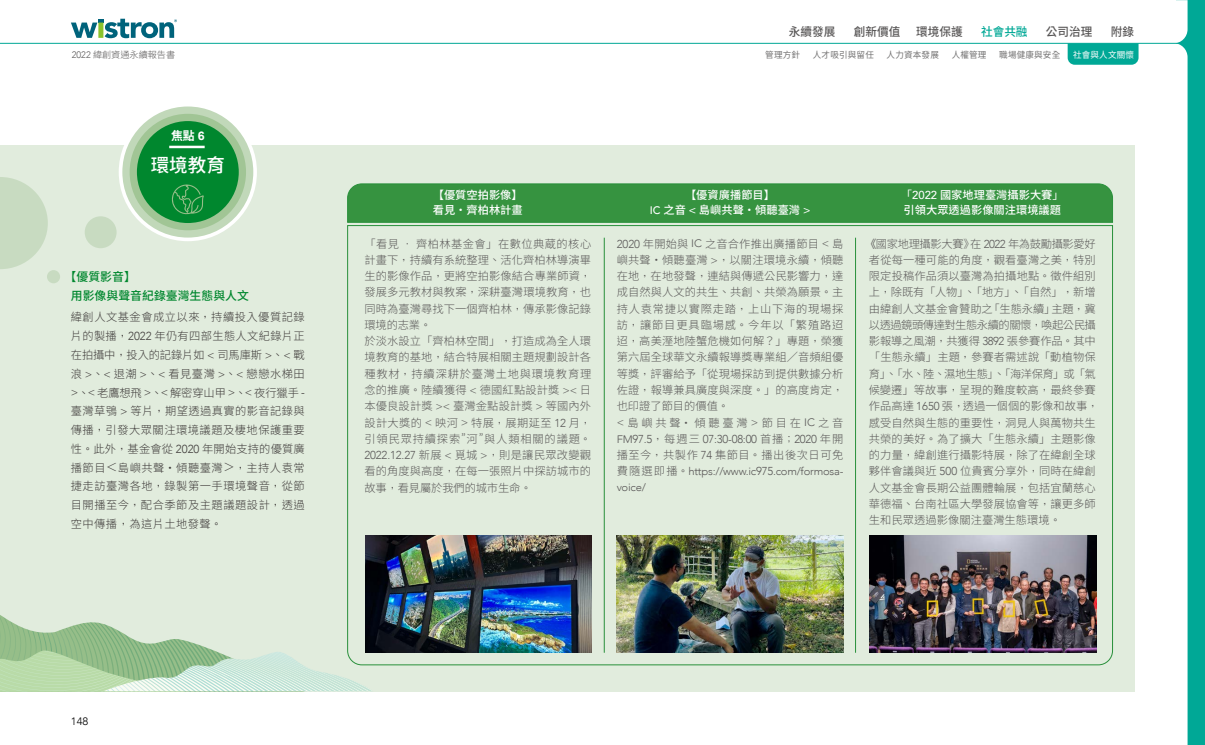
<style>
.page{position:relative;width:1205px;height:745px;background:#fff}
.page>*{position:absolute;margin:0;border:0;box-sizing:border-box;transform-origin:0 0}
.t1{font:500 18.75px "Source Han Sans TC";color:#fff}
.t2{font:500 11.88px/18.8px "Source Han Sans TC";color:#00872e}
.t3{font:500 11.88px "Source Han Sans TC";color:#595757}
.t4{font:500 11.88px "Source Han Sans TC";color:#00a896}
.t5{font:700 11.88px "Source Han Sans TC";color:#fff}
.t6{font:300 11.5px "Avenir";letter-spacing:-.02em;color:#595757}
.t7{font:300 11.25px/18.8px "Source Han Sans TC";letter-spacing:.045em;color:#3e3a39;text-align:justify}
.t8{font:300 11.12px/16.2px "Source Han Sans TC";letter-spacing:.01em;color:#595757}
.t9{font:500 11.12px/15px "Source Han Sans TC";color:#fff}
.t10{font:300 11.12px "Source Han Sans TC";letter-spacing:.05em;color:#595757}
.t11{font:300 10.75px/16.2px "Avenir";letter-spacing:-.02em;color:#595757;scale:1.04 1}
.t12{font:300 10.75px "Avenir";color:#000;scale:1.05 1}
.t13{font:300 9px "Source Han Sans TC";color:#595757}
.t14{font:8.75px "Source Han Sans TC";letter-spacing:.02em;color:#727171}
.t15{font:8.75px "Source Han Sans TC";letter-spacing:.02em;color:#fff}
.s1{font-family:"Avenir";font-size:9.25px}
.s2{font-family:"Arial"}
.s3{font-family:"Taipei Sans TC Beta";font-weight:400}
.s4{font-family:"Taipei Sans TC Beta"}
.s5{font-family:"Avenir";font-size:11.62px}
.s6{font-family:"Avenir";font-size:10.88px}
.s7{font-family:"Taipei Sans TC Beta";font-size:10.88px}
.s8{font-family:"Avenir";font-size:10.75px}
.s9{font-family:"Avenir";font-size:11.5px}
.s10{font-size:10.75px}
.s11{font-family:"Taipei Sans TC Beta";font-size:11.12px}
.s12{font-family:"Source Han Sans TC";font-size:11.12px}
.s13{font-size:11.5px}
</style>
<div class="page">
<div style="left:1176px;top:0;width:29px;height:744px;background:#00a896"></div>
<svg style="left:0;top:0;width:1187px;height:43px"></svg>
<div style="left:1176px;top:44px;width:11px;height:700px;background:#fff"></div>
<hr style="left:0;top:43px;width:1196px;height:1px;background:#00a896">
<div style="left:0;top:145px;width:1134px;height:546px;background:#e1ecdd"></div>
<svg style="left:1067px;top:43px;width:71px;height:22px;background:#08aa99"></svg>
<svg style="left:71px;top:19px;width:106px;height:19px"></svg>
<div style="left:119px;top:103px;width:138px;height:138px;background:#fff;border-radius:50%"></div>
<div style="left:122px;top:106px;width:131px;height:131px;background:#c1d8b9;border-radius:50%"></div>
<div style="left:130px;top:114px;width:116px;height:116px;background:#a1c595;border-radius:50%"></div>
<div style="left:137px;top:121px;width:102px;height:102px;background:#00872e;border-radius:50%"></div>
<hr style="left:169px;top:146px;width:36px;height:2px;background:#fff">
<svg style="left:171px;top:184px;width:33px;height:31px"></svg>
<svg style="left:347px;top:225px;width:766px;height:440px"></svg>
<div style="left:347px;top:183px;width:766px;height:40px;background:#369340"></div>
<div style="left:85px;top:216px;width:32px;height:32px;background:#c8dbc1;border-radius:50%"></div>
<div style="left:47px;top:270px;width:13px;height:13px;background:#c8dbc1;border-radius:50%"></div>
<svg style="left:0;top:177px;width:48px;height:92px"></svg>
<hr style="left:604px;top:237px;width:1px;height:415px;background:#29903b">
<hr style="left:855px;top:237px;width:1px;height:415px;background:#29903b">
<img style="left:365px;top:535px;width:227px;height:117px">
<img style="left:617px;top:535px;width:226px;height:117px">
<img style="left:869px;top:535px;width:227px;height:117px">
<svg style="left:0;top:598px;width:373px;height:93px"></svg>
<p class="t13" style="left:72px;top:50px;width:105px"><span class="s1">2022</span> 緯創資通永續報告書</p>
<p class="t5" style="left:171px;top:129px;width:35px">焦點 <span class="s2">6</span></p>
<h1 class="t1" style="left:151px;top:154px;width:76px">環境教育</h1>
<p class="t2" style="left:71px;top:267px;width:180px;text-indent:-6px"><span class="s3">【</span>優質影音<span class="s3">】<br></span>用影像與聲音紀錄臺灣生態與人文</p>
<p class="t7" style="left:71px;top:308px;width:235px">緯創人文基金會成立以來<span class="s4">，</span>持續投入優質記錄片的製播<span class="s4">，</span><span class="s5">2022</span> 年仍有四部生態人文紀錄片正在拍攝中<span class="s4">，</span>投入的記錄片如 <span class="s6">&lt;</span> 司馬庫斯 <span class="s6">&gt;</span><span class="s4">、</span><span class="s6">&lt;</span> 戰浪 <span class="s6">&gt;</span><span class="s4">、</span><span class="s6">&lt;</span> 退潮 <span class="s6">&gt;</span><span class="s4">、</span><span class="s6">&lt;</span> 看見臺灣 <span class="s6">&gt;</span><span class="s4">、</span><span class="s6">&lt;</span> 戀戀水梯田<span class="s6">&gt;</span><span class="s4">、</span><span class="s6">&lt;</span> 老鷹想飛 <span class="s6">&gt;</span><span class="s4">、</span><span class="s6">&lt;</span> 解密穿山甲 <span class="s6">&gt;</span><span class="s4">、</span><span class="s6">&lt;</span> 夜行獵手 <span class="s6">-</span>臺灣草鴞 <span class="s6">&gt;</span> 等片<span class="s4">，</span>期望透過真實的影音記錄與傳播<span class="s4">，</span>引發大眾關注環境議題及棲地保護重要性<span class="s4">。</span>此外<span class="s4">，</span>基金會從 <span class="s5">2020</span> 年開始支持的優質廣播節目<span class="s7">＜</span>島嶼共聲<span class="s4">・</span>傾聽臺灣<span class="s7">＞</span><span class="s4">，</span>主持人袁常捷走訪臺灣各地<span class="s4">，</span>錄製第一手環境聲音<span class="s4">，</span>從節目開播至今<span class="s4">，</span>配合季節及主題議題設計<span class="s4">，</span>透過空中傳播<span class="s4">，</span>為這片土地發聲<span class="s4">。</span></p>
<p class="t3" style="left:789px;top:25px;width:48px">永續發展</p>
<p class="t3" style="left:854px;top:25px;width:48px">創新價值</p>
<p class="t3" style="left:916px;top:25px;width:48px">環境保護</p>
<p class="t4" style="left:981px;top:25px;width:48px">社會共融</p>
<p class="t3" style="left:1046px;top:25px;width:48px">公司治理</p>
<p class="t3" style="left:1111px;top:25px;width:25px">附錄</p>
<p class="t14" style="left:765px;top:50px;width:36px">管理方針</p>
<p class="t14" style="left:813px;top:50px;width:63px">人才吸引與留任</p>
<p class="t14" style="left:886px;top:50px;width:54px">人力資本發展</p>
<p class="t14" style="left:951px;top:50px;width:36px">人權管理</p>
<p class="t14" style="left:999px;top:50px;width:63px">職場健康與安全</p>
<p class="t15" style="left:1073px;top:50px;width:63px">社會與人文關懷</p>
<p class="t9" style="left:433px;top:187px;width:91px"><span class="s3">【</span>優質空拍影像<span class="s3">】</span>看見<span class="s3">・</span>齊柏林計畫</p>
<p class="t8" style="left:364px;top:235px;width:228px"><span class="s4">「</span>看見 • 齊柏林基金會<span class="s4">」</span>在數位典蔵的核心計畫下<span class="s4">，</span>持續有系統整理<span class="s4">、</span>活化齊柏林導演畢生的影像作品<span class="s4">，</span>更將空拍影像結合專業師資<span class="s4">，</span>發展多元教材與教案<span class="s4">，</span>深耕臺灣環境教育<span class="s4">，</span>也同時為臺灣尋找下一個齊柏林<span class="s4">，</span>傳承影像記錄環境的志業<span class="s4">。<br></span>於淡水設立<span class="s4">「</span>齊柏林空間<span class="s4">」，</span>打造成為全人環境教育的基地<span class="s4">，</span>結合特展相關主題規劃設計各種教材<span class="s4">，</span>持續深耕於臺灣土地與環境教育理念的推廣<span class="s4">。</span>陸續獲得 <span class="s8">&lt;</span> 德國紅點設計獎 <span class="s8">&gt;&lt;</span> 日本優良設計獎 <span class="s8">&gt;&lt;</span> 臺灣金點設計獎 <span class="s8">&gt;</span> 等國內外設計大獎的 <span class="s8">&lt;</span> 映河 <span class="s8">&gt;</span> 特展<span class="s4">，</span>展期延至 <span class="s9">12</span> 月<span class="s4">，</span>引領民眾持續探索<span class="s4">”</span>河<span class="s4">”</span>與人類相關的議題<span class="s4">。<br></span><span class="s9">2022</span><span class="s8">.</span><span class="s9">12</span><span class="s8">.</span><span class="s9">27</span> 新展 <span class="s8">&lt;</span> 覓城 <span class="s8">&gt;</span><span class="s4">，</span>則是讓民眾改變觀看的角度與高度<span class="s4">，</span>在每一張照片中探訪城市的故事<span class="s4">，</span>看見屬於我們的城市生命<span class="s4">。</span></p>
<p class="t9" style="left:650px;top:187px;width:162px;text-align:center"><span class="s3">【</span>優資廣播節目<span class="s3">】<br></span><span class="s6">IC</span> 之音 <span class="s6">&lt;</span> 島嶼共聲<span class="s3">・</span>傾聽臺灣 <span class="s6">&gt;</span></p>
<p class="t8" style="left:617px;top:235px;width:228px"><span class="s9">2020</span> 年開始與 <span class="s8">IC</span> 之音合作推出廣播節目 <span class="s8">&lt;</span> 島嶼共聲<span class="s4">・</span>傾聽臺灣 <span class="s8">&gt;</span><span class="s4">，</span>以關注環境永續<span class="s4">，</span>傾聽在地<span class="s4">，</span>在地發聲<span class="s4">，</span>連結與傳遞公民影響力<span class="s4">，</span>達成自然與人文的共生<span class="s4">、</span>共創<span class="s4">、</span>共榮為願景<span class="s4">。</span>主持人袁常捷以實際走踏<span class="s4">，</span>上山下海的現場採訪<span class="s4">，</span>讓節目更具臨場感<span class="s4">。</span>今年以<span class="s4">「</span>繁殖路迢迢<span class="s4">，</span>高美溼地陸蟹危機如何解<span class="s4">？」</span>專題<span class="s4">，</span>榮獲第六屆全球華文永續報導獎專業組<span class="s4">／</span>音頻組優等獎<span class="s4">，</span>評審給予<span class="s4">「</span>從現場採訪到提供數據分析佐證<span class="s4">，</span>報導兼具廣度與深度<span class="s4">。」</span>的高度肯定<span class="s4">，</span>也印證了節目的價值<span class="s4">。<br></span><span class="s8">&lt;</span>島嶼共聲<span class="s4">・</span>傾聽臺灣<span class="s8">&gt;</span>節目在<span class="s8">IC</span>之音</p>
<p class="t6" style="left:617px;top:431px;width:228px"><span class="s10">FM</span>97<span class="s10">.</span>5<span class="s11">，</span><span class="s12">每週三</span> 07<span class="s10">:</span>30<span class="s10">-</span>08<span class="s10">:</span>00 <span class="s12">首播</span><span class="s11">；</span>2020 <span class="s12">年開</span></p>
<p class="t10" style="left:617px;top:448px;width:228px">播至今<span class="s4">，</span>共製作 <span class="s9">74</span> 集節目<span class="s4">。</span>播出後次日可免</p>
<p class="t11" style="left:617px;top:463px;width:220px"><span class="s12">費隨選即播</span><span class="s11">。</span>https://www.ic<span class="s13">975</span>.com/formosa&shy;voice/</p>
<p class="t9" style="left:901px;top:187px;width:164px"><span class="s3">「</span><span class="s9">2022</span> 國家地理臺灣攝影大賽<span class="s3">」</span>引領大眾透過影像關注環境議題</p>
<p class="t8" style="left:869px;top:235px;width:231px;text-indent:-4px"><span class="s3">《</span>國家地理攝影大賽<span class="s4">》</span>在 <span class="s9">2022</span> 年為鼓勵攝影愛好者從每一種可能的角度<span class="s4">，</span>觀看臺灣之美<span class="s4">，</span>特別限定投稿作品須以臺灣為拍攝地點<span class="s4">。</span>徵件組別上<span class="s4">，</span>除既有<span class="s4">「</span>人物<span class="s4">」、「</span>地方<span class="s4">」、「</span>自然<span class="s4">」，</span>新增由緯創人文基金會贊助之<span class="s4">「</span>生態永續<span class="s4">」</span>主題<span class="s4">，</span>冀以透過鏡頭傳達對生態永續的關懷<span class="s4">，</span>喚起公民攝影報導之風潮<span class="s4">，</span>共獲得 <span class="s9">3892</span> 張參賽作品<span class="s4">。</span>其中<span class="s4">「</span>生態永續<span class="s4">」</span>主題<span class="s4">，</span>參賽者需述說<span class="s4">「</span>動植物保育<span class="s4">」、「</span>水<span class="s4">、</span>陸<span class="s4">、</span>濕地生態<span class="s4">」、「</span>海洋保育<span class="s4">」</span>或<span class="s4">「</span>氣候變遷<span class="s4">」</span>等故事<span class="s4">，</span>呈現的難度較高<span class="s4">，</span>最終參賽作品高達 <span class="s9">1650</span> 張<span class="s4">，</span>透過一個個的影像和故事<span class="s4">，</span>感受自然與生態的重要性<span class="s4">，</span>洞見人與萬物共生共榮的美好<span class="s4">。</span>為了擴大<span class="s4">「</span>生態永續<span class="s4">」</span>主題影像的力量<span class="s4">，</span>緯創進行攝影特展<span class="s4">，</span>除了在緯創全球夥伴會議與近 <span class="s9">500</span> 位貴賓分享外<span class="s4">，</span>同時在緯創人文基金會長期公益團體輪展<span class="s4">，</span>包括宜蘭慈心華德福<span class="s4">、</span>台南社區大學發展協會等<span class="s4">，</span>讓更多師生和民眾透過影像關注臺灣生態環境<span class="s4">。</span></p>
<p class="t12" style="left:71px;top:714px;width:18px">148</p>
</div>
